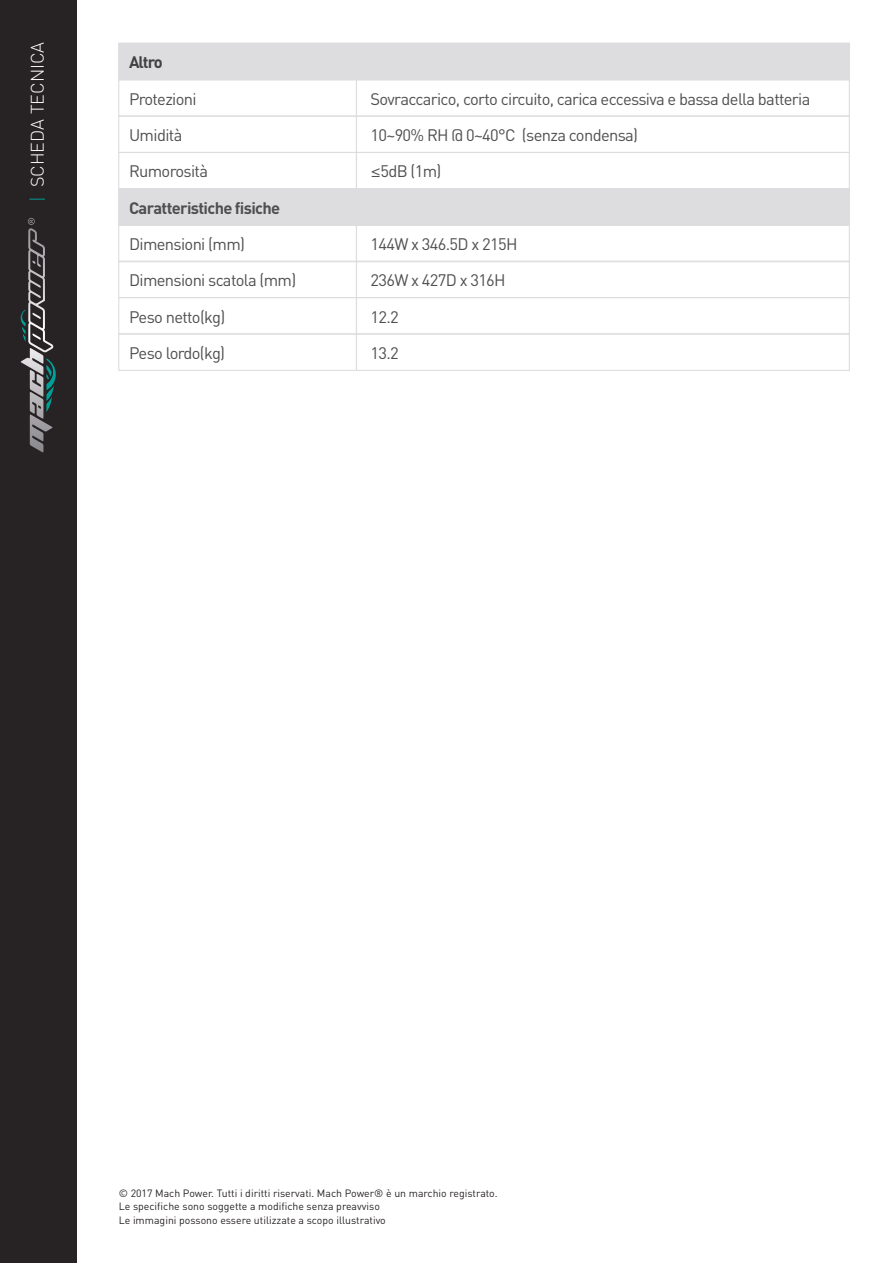
<style>
.page{position:relative;width:893px;height:1263px;background:#fff}
.page>*{position:absolute;margin:0;border:0;box-sizing:border-box;transform-origin:0 0}
.t1{font:300 18px "DIN";color:#fff}
.t2{font:16.5px "DIN";letter-spacing:-.04em;color:#504e4f}
.t3{font:700 16.5px "DIN";letter-spacing:-.04em;color:#504e4f}
.t4{font:700 16.5px "DIN";color:#424043}
.t5{font:10.5px/13.6px "DIN";color:#272224}
.s1{color:#00a098}
.s2{font-family:"Georgia"}
</style>
<div class="page">
<div style="left:118px;top:188px;width:732px;height:38px;background:#dddddf"></div>
<div style="left:118px;top:79px;width:239px;height:38px;border:1px solid #dddddf"></div>
<div style="left:118px;top:116px;width:239px;height:37px;border:1px solid #dddddf"></div>
<div style="left:118px;top:225px;width:239px;height:37px;border:1px solid #dddddf"></div>
<div style="left:118px;top:43px;width:732px;height:37px;background:#dddddf"></div>
<div style="left:356px;top:79px;width:494px;height:38px;border:1px solid #dddddf"></div>
<div style="left:356px;top:116px;width:494px;height:37px;border:1px solid #dddddf"></div>
<div style="left:118px;top:152px;width:239px;height:37px;border:1px solid #dddddf"></div>
<div style="left:356px;top:152px;width:494px;height:37px;border:1px solid #dddddf"></div>
<div style="left:356px;top:225px;width:494px;height:37px;border:1px solid #dddddf"></div>
<div style="left:118px;top:261px;width:239px;height:37px;border:1px solid #dddddf"></div>
<div style="left:118px;top:297px;width:239px;height:37px;border:1px solid #dddddf"></div>
<div style="left:118px;top:333px;width:239px;height:38px;border:1px solid #dddddf"></div>
<div style="left:356px;top:261px;width:494px;height:37px;border:1px solid #dddddf"></div>
<div style="left:356px;top:297px;width:494px;height:37px;border:1px solid #dddddf"></div>
<div style="left:356px;top:333px;width:494px;height:38px;border:1px solid #dddddf"></div>
<div style="left:0;top:0;width:76px;height:1263px;background:#272224"></div>
<svg style="left:46px;top:358px;width:10px;height:54px"></svg>
<svg style="left:21px;top:218px;width:32px;height:134px"></svg>
<p class="t1" style="left:26px;top:202px;width:162px;rotate:-90deg"><span class="s1">|</span> SCHEDA TECNICA</p>
<p class="t4" style="left:129px;top:51px;width:35px">Altro</p>
<p class="t2" style="left:129px;top:88px;width:69px">Protezioni</p>
<p class="t2" style="left:129px;top:125px;width:55px">Umidità</p>
<p class="t2" style="left:129px;top:161px;width:81px">Rumorosità</p>
<p class="t3" style="left:129px;top:197px;width:153px">Caratteristiche fisiche</p>
<p class="t2" style="left:129px;top:234px;width:118px">Dimensioni (mm)</p>
<p class="t2" style="left:129px;top:270px;width:169px">Dimensioni scatola (mm)</p>
<p class="t2" style="left:129px;top:306px;width:98px">Peso netto(kg)</p>
<p class="t2" style="left:129px;top:343px;width:98px">Peso lordo(kg)</p>
<p class="t2" style="left:371px;top:88px;width:441px">Sovraccarico, corto circuito, carica eccessiva e bassa della batteria</p>
<p class="t2" style="left:371px;top:125px;width:269px">10~90% RH @ 0~40°C (senza condensa)</p>
<p class="t2" style="left:371px;top:161px;width:73px"><span class="s2">≤</span>5dB (1m)</p>
<p class="t2" style="left:371px;top:234px;width:148px">144W x 346.5D x 215H</p>
<p class="t2" style="left:371px;top:270px;width:137px">236W x 427D x 316H</p>
<p class="t2" style="left:371px;top:306px;width:30px">12.2</p>
<p class="t2" style="left:371px;top:343px;width:30px">13.2</p>
<p class="t5" style="left:119px;top:1186px;width:380px">© 2017 Mach Power. Tutti i diritti riservati. Mach Power® è un marchio registrato.<br>Le specifiche sono soggette a modifiche senza preavviso<br>Le immagini possono essere utilizzate a scopo illustrativo</p>
</div>
